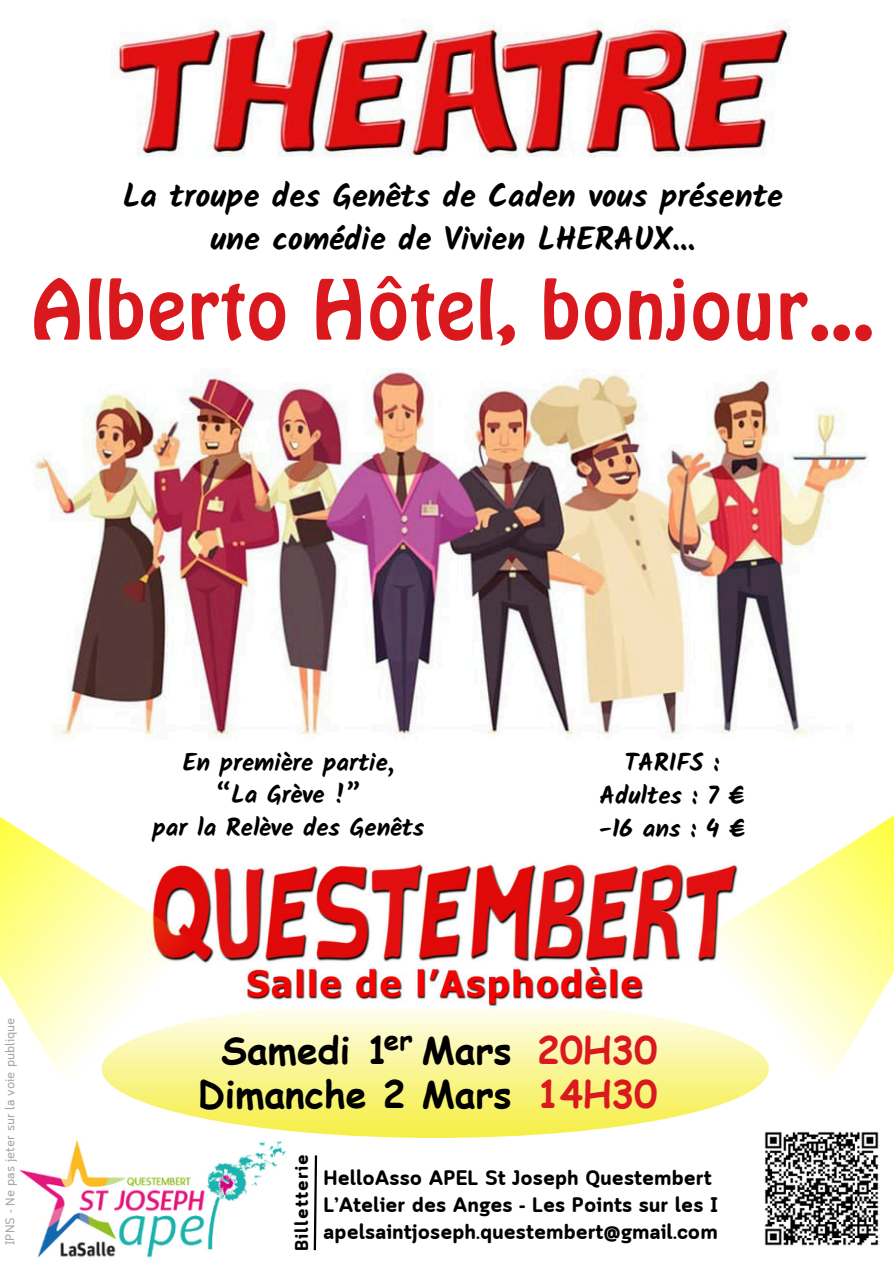
<style>
.page{position:relative;width:894px;height:1264px;background:#fff}
.page>*{position:absolute;margin:0;border:0;box-sizing:border-box;transform-origin:0 0}
.t1{font:79.8px "Hobo BT";color:#da191e}
.t2{font:700 37.35px/43.8px "Comic Sans MS";color:#000;text-align:right}
.t3{font:700 37.35px/43.8px "Comic Sans MS";color:#da191e}
.t4{font:700 32.4px/42.8px "Kalam";color:#000;text-align:center}
.t5{font:700 27.75px "Comic Sans MS";color:#000}
.t6{font:700 24.9px/32.7px "Kalam";color:#000;text-align:center}
.t7{font:700 21px "Cloud Soft";color:#000}
.t8{font:700 18.6px "Cloud Soft";letter-spacing:.065em;color:#000}
.t9{font:12.9px "Cloud Soft";color:#a6a6a6}
</style>
<div class="page">
<img style="left:19px;top:1140px;width:267px;height:118px">
<svg style="left:101px;top:999px;width:667px;height:138px"></svg>
<img style="left:765px;top:1132px;width:114px;height:114px">
<img style="left:114px;top:20px;width:676px;height:137px">
<svg style="left:313px;top:1155px;width:5px;height:96px"></svg>
<img style="left:34px;top:368px;width:833px;height:372px">
<img style="left:0;top:816px;width:893px;height:262px">
<p class="t4" style="left:123px;top:174px;width:661px">La troupe des Genêts de Caden vous présente une comédie de Vivien LHERAUX...</p>
<p class="t1" style="left:31px;top:261px;width:844px">Alberto Hôtel, bonjour...</p>
<h2 class="t9" style="left:3px;top:1245px;width:229px;rotate:-90deg">IPNS - Ne pas jeter sur la voie publique</h2>
<h5 class="t6" style="left:152px;top:745px;width:273px">En première partie,<br>“La Grève !”<br>par la Relève des Genêts</h5>
<h3 class="t6" style="left:598px;top:746px;width:147px">TARIFS :<br>Adultes : 7 € -16 ans : 4 €</h3>
<h6 class="t2" style="left:198px;top:1026px;width:315px">Samedi 1 Mars<br>Dimanche 2 Mars</h6>
<p class="t5" style="left:383px;top:1019px;width:30px">er</p>
<p class="t3" style="left:537px;top:1026px;width:121px">20H30<br>14H30</p>
<h6 class="t8" style="left:291px;top:1251px;width:99px;rotate:-90deg">Billetterie</h6>
<p class="t7" style="left:323px;top:1165px;width:389px">HelloAsso APEL St Joseph Questembert</p>
<h4 class="t7" style="left:323px;top:1192px;width:396px">L’Atelier des Anges - Les Points sur les I</h4>
<h1 class="t7" style="left:323px;top:1219px;width:395px">apelsaintjoseph.questembert@gmail.com</h1>
</div>
